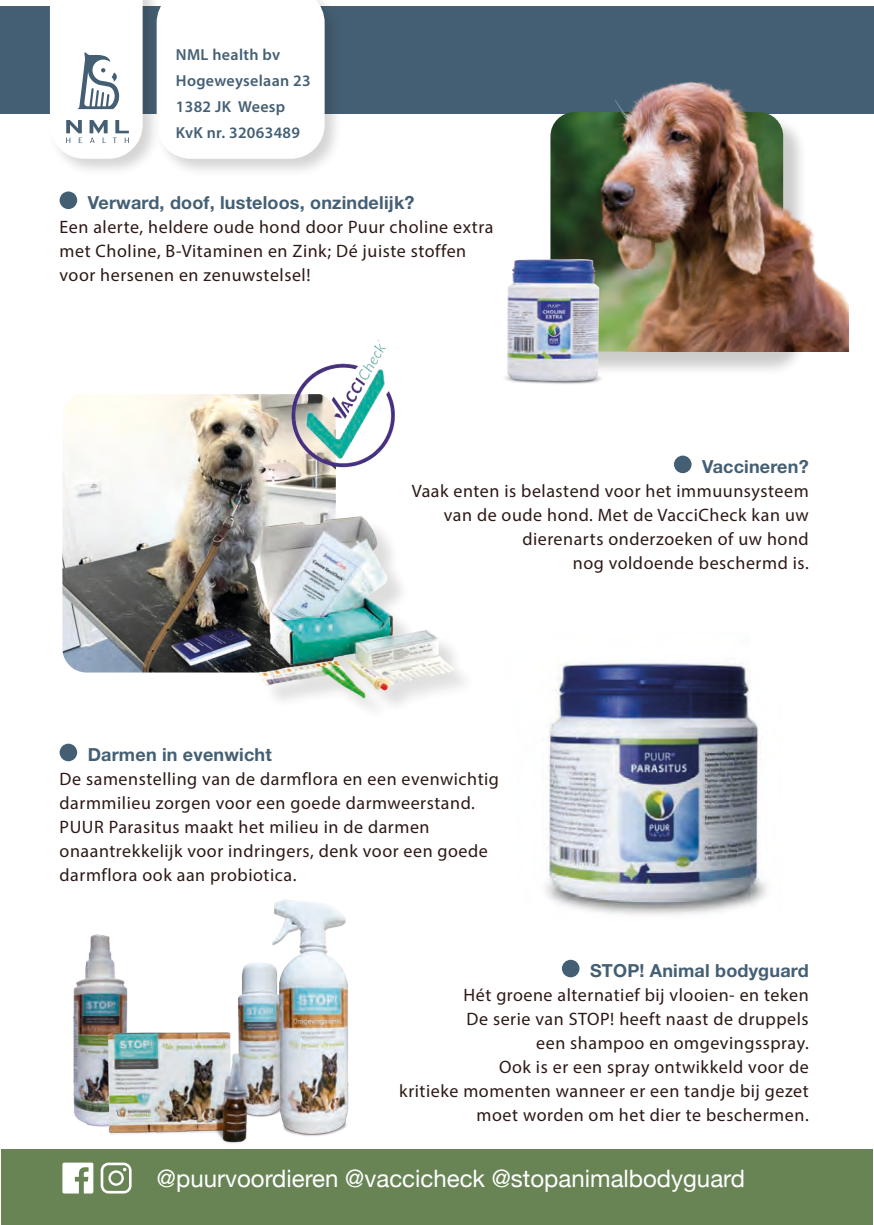
<style>
.page{position:relative;width:874px;height:1225px;background:#fff}
.page>*{position:absolute;margin:0;border:0;box-sizing:border-box;transform-origin:0 0}
.t1{font:24px "Helvetica Neue";color:#fff}
.t2{font:18px "Myriad Pro";letter-spacing:.03em;color:#2d1915}
.t3{font:700 18px "Helvetica Neue";letter-spacing:.01em;color:#445f74}
.t4{font:600 16px "Myriad Pro";letter-spacing:.02em;color:#445f74}
</style>
<div class="page">
<img style="left:62px;top:394px;width:204px;height:278px">
<div style="left:0;top:6px;width:873px;height:107px;background:#445f74"></div>
<div style="left:553px;top:115px;width:254px;height:261px;background:#1d1d1b;opacity:.22"></div>
<img style="left:505px;top:259px;width:104px;height:125px">
<div style="left:153px;top:0;width:191px;height:178px;background:#1d1d1b;opacity:.19"></div>
<div style="left:161px;top:0;width:163px;height:159px;background:#fff"></div>
<img style="left:531px;top:81px;width:327px;height:270px">
<div style="left:60px;top:191px;width:17px;height:18px;background:#445f74;border-radius:50%"></div>
<div style="left:673px;top:455px;width:18px;height:18px;background:#445f74;border-radius:50%"></div>
<div style="left:60px;top:743px;width:17px;height:18px;background:#445f74;border-radius:50%"></div>
<div style="left:561px;top:959px;width:18px;height:18px;background:#445f74;border-radius:50%"></div>
<img style="left:545px;top:661px;width:222px;height:254px">
<img style="left:266px;top:339px;width:129px;height:160px">
<div style="left:1px;top:1149px;width:871px;height:76px;background:#688455"></div>
<img style="left:73px;top:934px;width:27px;height:193px">
<img style="left:100px;top:899px;width:249px;height:244px">
<img style="left:194px;top:499px;width:270px;height:210px">
<svg style="left:62px;top:1162px;width:31px;height:31px"></svg>
<svg style="left:101px;top:1162px;width:30px;height:31px"></svg>
<div style="left:47px;top:0;width:114px;height:178px;background:#1d1d1b;opacity:.19"></div>
<svg style="left:50px;top:0;width:92px;height:159px"></svg>
<p class="t4" style="left:176px;top:44px;width:106px">NML health bv</p>
<p class="t4" style="left:176px;top:70px;width:136px">Hogeweyselaan 23</p>
<p class="t4" style="left:176px;top:96px;width:111px">1382 JK Weesp</p>
<p class="t4" style="left:176px;top:122px;width:125px">KvK nr. 32063489</p>
<p class="t3" style="left:88px;top:188px;width:328px">Verward, doof, lusteloos, onzindelijk?</p>
<p class="t2" style="left:60px;top:216px;width:435px">Een alerte, heldere oude hond door Puur choline extra</p>
<p class="t2" style="left:60px;top:240px;width:408px">met Choline, B-Vitaminen en Zink; Dé juiste stoffen</p>
<p class="t2" style="left:60px;top:264px;width:252px">voor hersenen en zenuwstelsel!</p>
<p class="t3" style="left:701px;top:452px;width:108px">Vaccineren?</p>
<p class="t2" style="left:411px;top:480px;width:398px">Vaak enten is belastend voor het immuunsysteem</p>
<p class="t2" style="left:443px;top:504px;width:366px">van de oude hond. Met de VacciCheck kan uw</p>
<p class="t2" style="left:522px;top:528px;width:288px">dierenarts onderzoeken of uw hond</p>
<p class="t2" style="left:572px;top:552px;width:237px">nog voldoende beschermd is.</p>
<p class="t3" style="left:88px;top:740px;width:185px">Darmen in evenwicht</p>
<p class="t2" style="left:60px;top:768px;width:440px">De samenstelling van de darmflora en een evenwichtig</p>
<p class="t2" style="left:60px;top:792px;width:416px">darmmilieu zorgen voor een goede darmweerstand.</p>
<p class="t2" style="left:60px;top:816px;width:371px">PUUR Parasitus maakt het milieu in de darmen</p>
<p class="t2" style="left:60px;top:840px;width:429px">onaantrekkelijk voor indringers, denk voor een goede</p>
<p class="t2" style="left:60px;top:864px;width:238px">darmflora ook aan probiotica.</p>
<p class="t3" style="left:589px;top:956px;width:220px">STOP! Animal bodyguard</p>
<p class="t2" style="left:463px;top:984px;width:346px">Hét groene alternatief bij vlooien- en teken</p>
<p class="t2" style="left:466px;top:1008px;width:343px">De serie van STOP! heeft naast de druppels</p>
<p class="t2" style="left:536px;top:1032px;width:274px">een shampoo en omgevingsspray.</p>
<p class="t2" style="left:499px;top:1056px;width:311px">Ook is er een spray ontwikkeld voor de</p>
<p class="t2" style="left:399px;top:1080px;width:411px">kritieke momenten wanneer er een tandje bij gezet</p>
<p class="t2" style="left:476px;top:1104px;width:333px">moet worden om het dier te beschermen.</p>
<p class="t1" style="left:157px;top:1164px;width:589px">@puurvoordieren @vaccicheck @stopanimalbodyguard</p>
</div>
